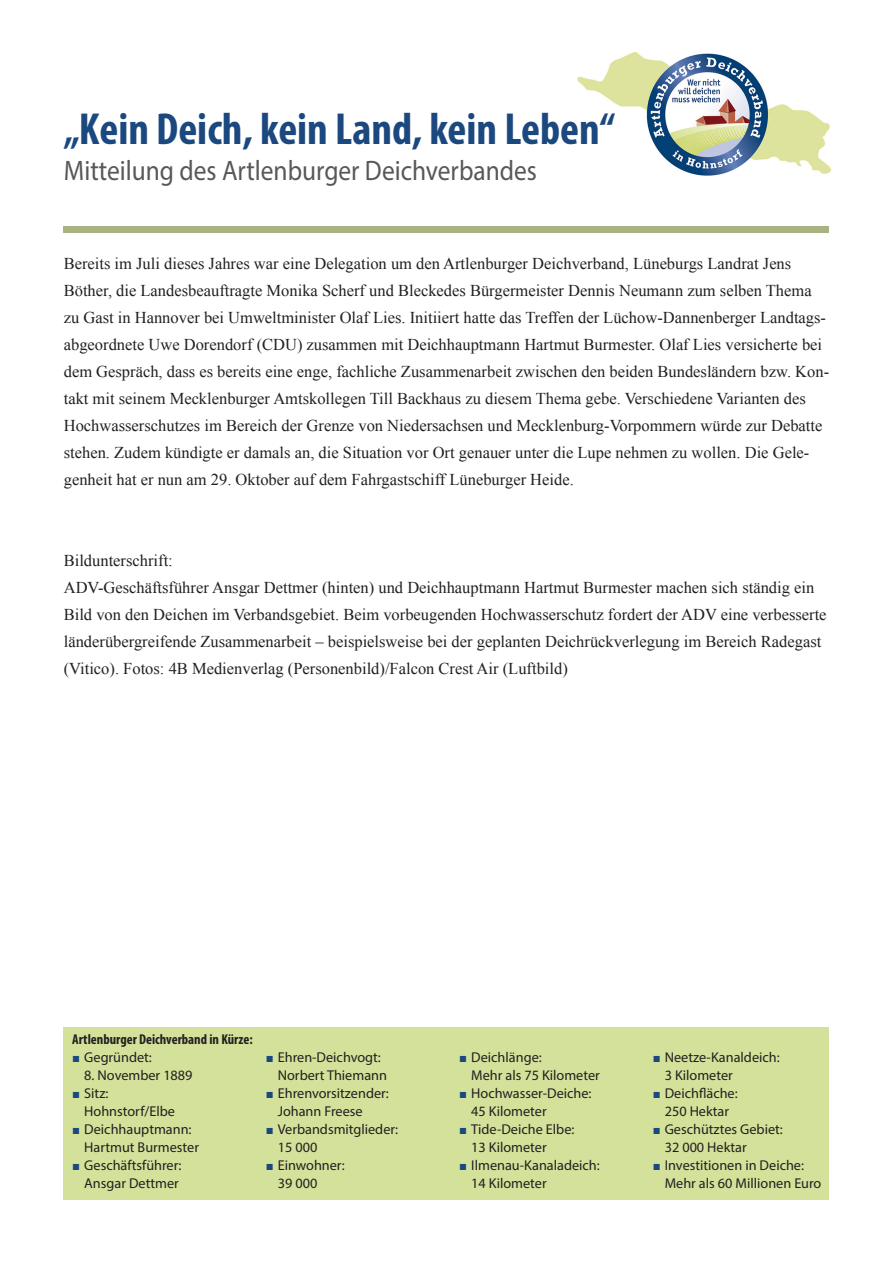
<style>
.page{position:relative;width:893px;height:1263px;background:#fff}
.page>*{position:absolute;margin:0;border:0;box-sizing:border-box;transform-origin:0 0}
.t1{font:700 condensed 45px "Myriad Pro";color:#1b487e}
.t2{font:28.2px "Myriad Pro";color:#57585a;scale:.9 1}
.t3{font:16.5px/27px "Times New Roman";color:#231f20}
.t4{font:14.25px/18px "Myriad Pro";color:#231f20}
.t5{font:700 condensed 14.25px/18px "Myriad Pro";color:#231f20}
.s1{font-family:"European Pi Three";font-weight:400;font-stretch:normal;color:#1b487e}
.s2{font-weight:400;font-stretch:normal}
.s3{font-family:"European Pi Three";color:#1b487e}
</style>
<div class="page">
<div style="left:64px;top:226px;width:765px;height:7px;background:#a8b383"></div>
<img style="left:578px;top:53px;width:253px;height:122px">
<div style="left:64px;top:1027px;width:765px;height:172px;background:#d3e19a"></div>
<h1 class="t1" style="left:64px;top:101px;width:553px">„Kein Deich, kein Land, kein Leben“</h1>
<h2 class="t2" style="left:64px;top:153px;width:527px">Mitteilung des Artlenburger Deichverbandes</h2>
<p class="t3" style="left:64px;top:249px;width:767px">Bereits im Juli dieses Jahres war eine Delegation um den Artlenburger Deichverband, Lüneburgs Landrat Jens Böther, die Landesbeauftragte Monika Scherf und Bleckedes Bürgermeister Dennis Neumann zum selben Thema zu Gast in Hannover bei Umweltminister Olaf Lies. Initiiert hatte das Treffen der Lüchow-Dannenberger Landtags&shy;abgeordnete Uwe Dorendorf (CDU) zusammen mit Deichhauptmann Hartmut Burmester. Olaf Lies versicherte bei dem Gespräch, dass es bereits eine enge, fachliche Zusammenarbeit zwischen den beiden Bundesländern bzw. Kon&shy;takt mit seinem Mecklenburger Amtskollegen Till Backhaus zu diesem Thema gebe. Verschiedene Varianten des Hochwasserschutzes im Bereich der Grenze von Niedersachsen und Mecklenburg-Vorpommern würde zur Debatte stehen. Zudem kündigte er damals an, die Situation vor Ort genauer unter die Lupe nehmen zu wollen. Die Gele&shy;genheit hat er nun am 29. Oktober auf dem Fahrgastschiff Lüneburger Heide.</p>
<p class="t3" style="left:64px;top:546px;width:764px">Bildunterschrift:<br>ADV-Geschäftsführer Ansgar Dettmer (hinten) und Deichhauptmann Hartmut Burmester machen sich ständig ein Bild von den Deichen im Verbandsgebiet. Beim vorbeugenden Hochwasserschutz fordert der ADV eine verbesserte länderübergreifende Zusammenarbeit – beispielsweise bei der geplanten Deichrückverlegung im Bereich Radegast (Vitico). Fotos: 4B Medienverlag (Personenbild)/Falcon Crest Air (Luftbild)</p>
<p class="t5" style="left:72px;top:1030px;width:182px">Artlenburger Deichverband in Kürze:<br><span class="s1">J</span> <span class="s2">Gegründet:</span></p>
<p class="t4" style="left:72px;top:1066px;width:122px;text-indent:12px">8. November 1889<br><span class="s3">J</span> Sitz:</p>
<p class="t4" style="left:84px;top:1102px;width:92px">Hohnstorf/Elbe</p>
<p class="t4" style="left:72px;top:1120px;width:121px"><span class="s3">J</span> Deichhauptmann:</p>
<p class="t4" style="left:84px;top:1138px;width:116px">Hartmut Burmester</p>
<p class="t4" style="left:72px;top:1156px;width:111px"><span class="s3">J</span> Geschäftsführer:</p>
<p class="t4" style="left:84px;top:1174px;width:96px">Ansgar Dettmer</p>
<p class="t4" style="left:266px;top:1048px;width:117px"><span class="s3">J</span> Ehren-Deichvogt:</p>
<p class="t4" style="left:278px;top:1066px;width:111px">Norbert Thiemann</p>
<p class="t4" style="left:266px;top:1084px;width:125px"><span class="s3">J</span> Ehrenvorsitzender:</p>
<p class="t4" style="left:278px;top:1102px;width:86px">Johann Freese</p>
<p class="t4" style="left:266px;top:1120px;width:134px"><span class="s3">J</span> Verbandsmitglieder:</p>
<p class="t4" style="left:278px;top:1138px;width:41px">15 000</p>
<p class="t4" style="left:266px;top:1156px;width:80px"><span class="s3">J</span> Einwohner:</p>
<p class="t4" style="left:278px;top:1174px;width:41px">39 000</p>
<p class="t4" style="left:459px;top:1048px;width:84px"><span class="s3">J</span> Deichlänge:</p>
<p class="t4" style="left:471px;top:1066px;width:130px">Mehr als 75 Kilometer</p>
<p class="t4" style="left:459px;top:1084px;width:134px"><span class="s3">J</span> Hochwasser-Deiche:</p>
<p class="t4" style="left:471px;top:1102px;width:77px">45 Kilometer</p>
<p class="t4" style="left:459px;top:1120px;width:117px"><span class="s3">J</span> Tide-Deiche Elbe:</p>
<p class="t4" style="left:471px;top:1138px;width:77px">13 Kilometer</p>
<p class="t4" style="left:459px;top:1156px;width:142px"><span class="s3">J</span> Ilmenau-Kanaladeich:</p>
<p class="t4" style="left:471px;top:1174px;width:77px">14 Kilometer</p>
<p class="t4" style="left:653px;top:1048px;width:128px"><span class="s3">J</span> Neetze-Kanaldeich:</p>
<p class="t4" style="left:665px;top:1066px;width:70px">3 Kilometer</p>
<p class="t4" style="left:653px;top:1084px;width:87px"><span class="s3">J</span> Deichfläche:</p>
<p class="t4" style="left:665px;top:1102px;width:66px">250 Hektar</p>
<p class="t4" style="left:653px;top:1120px;width:132px"><span class="s3">J</span> Geschütztes Gebiet:</p>
<p class="t4" style="left:665px;top:1138px;width:83px">32 000 Hektar</p>
<p class="t4" style="left:653px;top:1156px;width:153px"><span class="s3">J</span> Investitionen in Deiche:</p>
<p class="t4" style="left:665px;top:1174px;width:158px">Mehr als 60 Millionen Euro</p>
</div>
